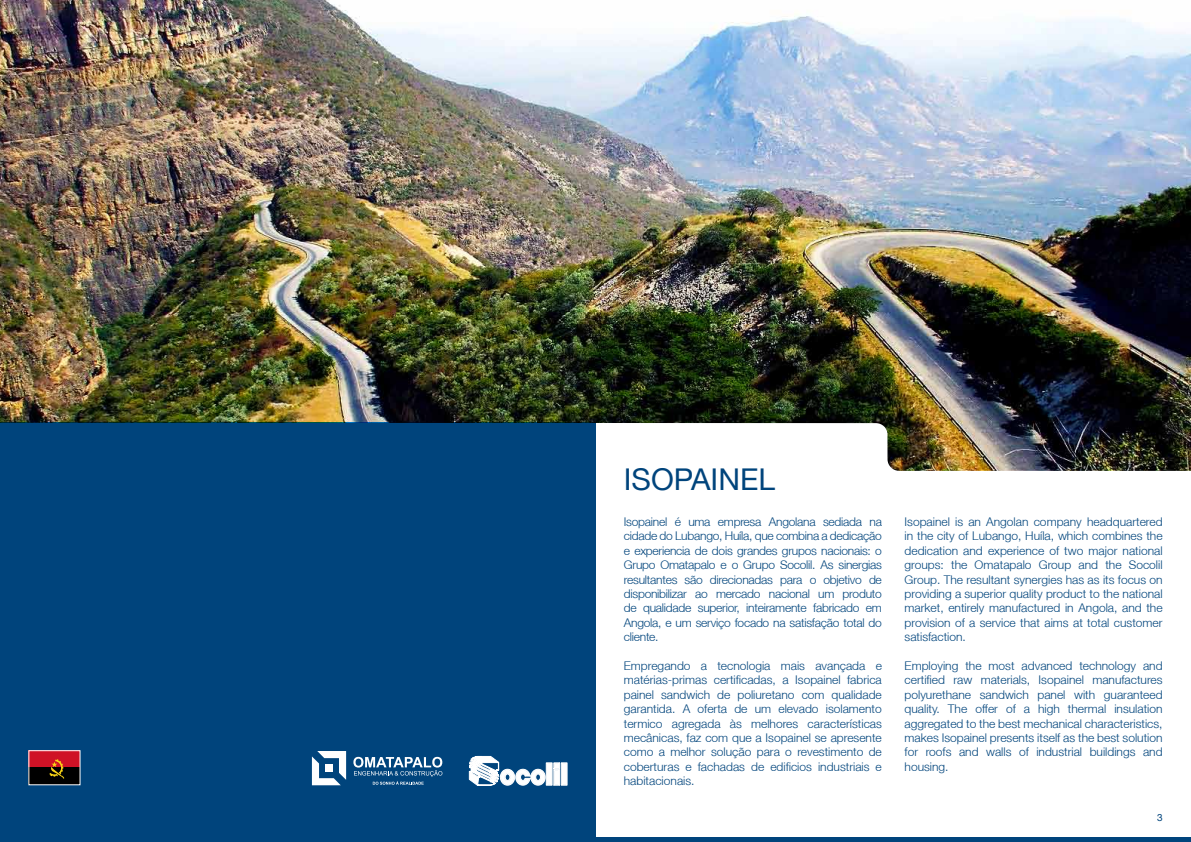
<style>
.page{position:relative;width:1191px;height:842px;background:#fff}
.page>*{position:absolute;margin:0;border:0;box-sizing:border-box;transform-origin:0 0}
.t1{font:30px "Helvetica Neue LT";color:#00447c}
.t2{font:300 12px/14.4px "Helvetica Neue LT";color:#00447c;text-align:justify}
.t3{font:10px "Helvetica Neue LT";color:#00447c}
</style>
<div class="page">
<div style="left:0;top:423px;width:595px;height:419px;background:#00447c"></div>
<hr style="left:0;top:838px;width:1191px;height:4px;background:#00447c">
<img style="left:0;top:0;width:1191px;height:471px">
<div style="left:29px;top:751px;width:51px;height:34px;background:#cf1226"></div>
<div style="left:29px;top:768px;width:51px;height:17px;background:#000"></div>
<svg style="left:49px;top:759px;width:15px;height:20px"></svg>
<svg style="left:469px;top:756px;width:98px;height:29px"></svg>
<svg style="left:353px;top:757px;width:89px;height:28px"></svg>
<svg style="left:312px;top:751px;width:34px;height:34px"></svg>
<div style="left:28px;top:750px;width:53px;height:35px;border:1px solid #fff"></div>
<h1 class="t1" style="left:624px;top:462px;width:153px">ISOPAINEL</h1>
<p class="t2" style="left:624px;top:514px;width:259px">Isopainel é uma empresa Angolana sediada na cidade do Lubango, Huíla, que combina a dedicação e experiencia de dois grandes grupos nacionais: o Grupo Omatapalo e o Grupo Socolil. As sinergias resultantes são direcionadas para o objetivo de disponibilizar ao mercado nacional um produto de qualidade superior, inteiramente fabricado em Angola, e um serviço focado na satisfação total do cliente.</p>
<p class="t2" style="left:624px;top:658px;width:259px">Empregando a tecnologia mais avançada e matérias-primas certificadas, a Isopainel fabrica painel sandwich de poliuretano com qualidade garantida. A oferta de um elevado isolamento termico agregada às melhores características mecânicas, faz com que a Isopainel se apresente como a melhor solução para o revestimento de coberturas e fachadas de edificios industriais e habitacionais.</p>
<p class="t2" style="left:904px;top:514px;width:259px">Isopainel is an Angolan company headquartered in the city of Lubango, Huíla, which combines the dedication and experience of two major national groups: the Omatapalo Group and the Socolil Group. The resultant synergies has as its focus on providing a superior quality product to the national market, entirely manufactured in Angola, and the provision of a service that aims at total customer satisfaction.</p>
<p class="t2" style="left:904px;top:658px;width:259px">Employing the most advanced technology and certified raw materials, Isopainel manufactures polyurethane sandwich panel with guaranteed quality. The offer of a high thermal insulation aggregated to the best mechanical characteristics, makes Isopainel presents itself as the best solution for roofs and walls of industrial buildings and housing.</p>
<p class="t3" style="left:1157px;top:811px;width:7px">3</p>
</div>
